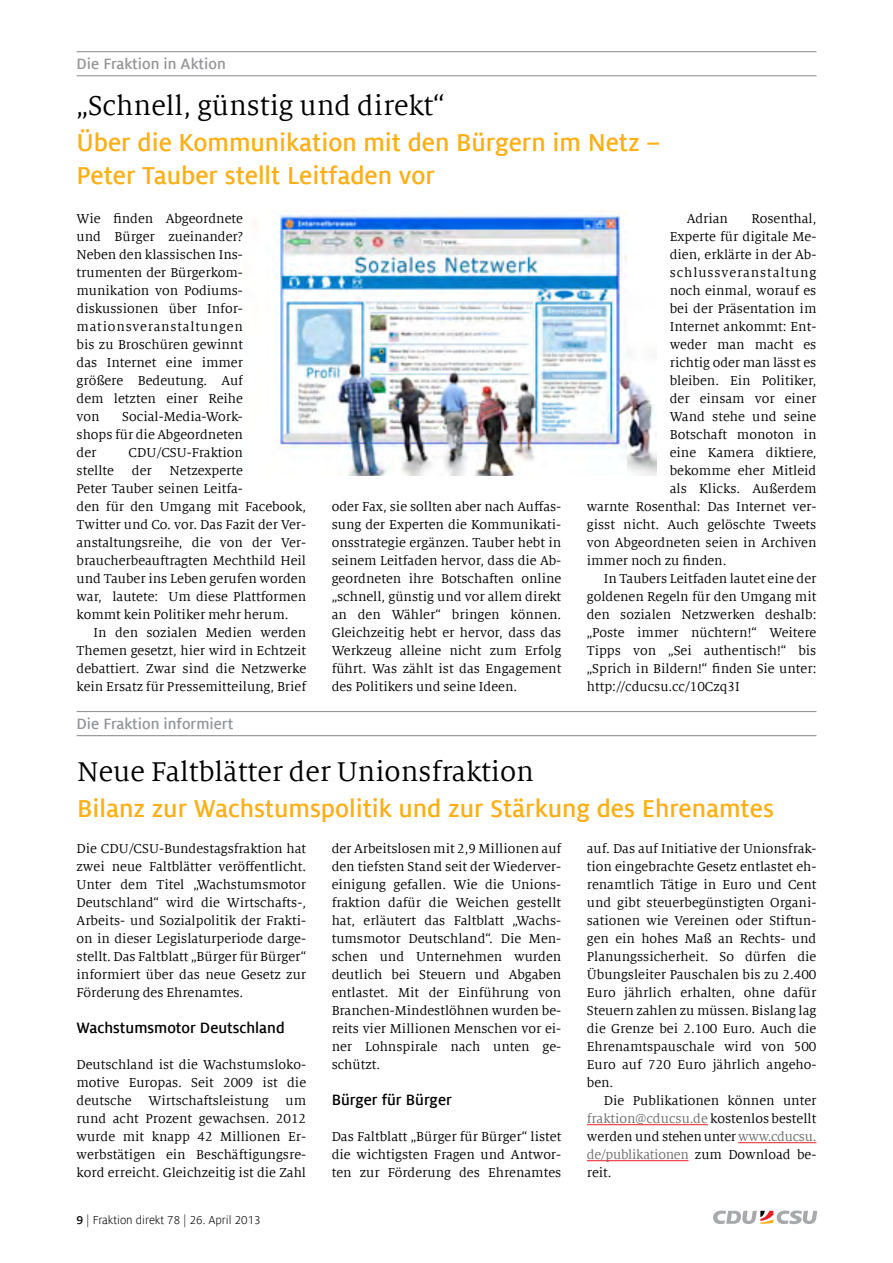
<style>
.page{position:relative;width:893px;height:1263px;background:#fff}
.page>*{position:absolute;margin:0;border:0;box-sizing:border-box;transform-origin:0 0}
.t1{font:30px "Milo Serif Offc";color:#000}
.t2{font:700 27px/33px "Milo Sans Offc";color:#fcaf17}
.t3{font:700 16.5px "Milo Sans Offc";color:#939598}
.t4{font:700 16.5px "Milo Sans Offc";color:#000}
.t5{font:14.25px/18px "Milo Serif Offc";color:#000;text-align:justify}
.t6{font:14.25px "Milo Serif Offc";letter-spacing:.065em;color:#000}
.t7{font:12.75px "Milo Sans Offc";color:#000}
.s1{font-weight:700}
.s2{color:#6d6c6f}
</style>
<div class="page">
<svg style="left:713px;top:1210px;width:104px;height:14px"></svg>
<hr style="left:77px;top:51px;width:739px;height:1px;background:#939598">
<hr style="left:77px;top:75px;width:739px;height:1px;background:#939598">
<hr style="left:587px;top:1124px;width:121px;height:1px;background:#ed1d24">
<hr style="left:738px;top:1142px;width:78px;height:1px;background:#ed1d24">
<hr style="left:587px;top:1160px;width:101px;height:1px;background:#ed1d24">
<hr style="left:77px;top:711px;width:739px;height:1px;background:#939598">
<hr style="left:77px;top:735px;width:739px;height:1px;background:#939598">
<img style="left:276px;top:210px;width:381px;height:265px">
<p class="t3" style="left:77px;top:55px;width:151px">Die Fraktion in Aktion</p>
<h1 class="t1" style="left:77px;top:90px;width:370px">„Schnell, günstig und direkt“</h1>
<h2 class="t2" style="left:77px;top:126px;width:586px">Über die Kommunikation mit den Bürgern im Netz –<br>Peter Tauber stellt Leitfaden vor</h2>
<p class="t5" style="left:77px;top:210px;width:168px">Wie finden Abgeordnete und Bürger zueinander?<br>Neben den klassischen Ins&shy;trumenten der Bürgerkom&shy;munikation von Podiums&shy;diskussionen über Infor&shy;mationsveranstaltungen bis zu Broschüren gewinnt das Internet eine immer größere Bedeutung. Auf dem letzten einer Reihe von</p>
<p class="t5" style="left:77px;top:408px;width:168px;text-indent:46px">Social-Media-Work&shy;shops für die Abgeordneten der</p>
<p class="t5" style="left:129px;top:444px;width:116px">CDU/CSU-Fraktion</p>
<p class="t5" style="left:77px;top:462px;width:39px">stellte</p>
<p class="t5" style="left:132px;top:462px;width:21px">der</p>
<p class="t5" style="left:77px;top:462px;width:231px;text-align:left;text-indent:93px">Netzexperte<br>Peter Tauber seinen Leitfa-<br>den für den Umgang mit Facebook,<br>Twitter und Co. vor. Das Fazit der Ver&shy;anstaltungsreihe, die von der Ver&shy;braucherbeauftragten Mechthild Heil und Tauber ins Leben gerufen worden war, lautete: Um diese Plattformen kommt kein Politiker mehr herum.</p>
<p class="t5" style="left:77px;top:624px;width:231px;text-indent:17px">In den sozialen Medien werden Themen gesetzt, hier wird in Echtzeit debattiert. Zwar sind die Netzwerke kein Ersatz für Pressemitteilung, Brief</p>
<p class="t3" style="left:77px;top:714px;width:158px">Die Fraktion informiert</p>
<p class="t5" style="left:332px;top:498px;width:231px">oder Fax, sie sollten aber nach Auffas&shy;sung der Experten die Kommunikati&shy;onsstrategie ergänzen. Tauber hebt in seinem Leitfaden hervor, dass die Ab&shy;geordneten ihre Botschaften online „schnell, günstig und vor allem direkt an den Wähler“ bringen können.<br>Gleichzeitig hebt er hervor, dass das Werkzeug alleine nicht zum Erfolg führt. Was zählt ist das Engagement des Politikers und seine Ideen.</p>
<p class="t5" style="left:687px;top:210px;width:43px">Adrian</p>
<p class="t5" style="left:751px;top:210px;width:67px">Rosenthal,</p>
<p class="t5" style="left:670px;top:228px;width:148px">Experte für digitale Me-</p>
<p class="t5" style="left:670px;top:246px;width:148px">dien, erklärte in der Ab-</p>
<p class="t6" style="left:670px;top:265px;width:148px">schlussveranstaltung</p>
<p class="t5" style="left:670px;top:282px;width:148px">noch einmal, worauf es</p>
<p class="t5" style="left:670px;top:300px;width:148px">bei der Präsentation im</p>
<p class="t5" style="left:670px;top:318px;width:148px">Internet ankommt: Ent-</p>
<p class="t5" style="left:670px;top:336px;width:148px">weder man macht es</p>
<p class="t5" style="left:670px;top:354px;width:148px">richtig oder man lässt es</p>
<p class="t5" style="left:670px;top:372px;width:148px">bleiben. Ein Politiker,</p>
<p class="t5" style="left:670px;top:390px;width:148px">der einsam vor einer</p>
<p class="t5" style="left:670px;top:408px;width:148px">Wand stehe und seine</p>
<p class="t5" style="left:670px;top:426px;width:148px">Botschaft monoton in</p>
<p class="t5" style="left:670px;top:444px;width:148px">eine Kamera diktiere,</p>
<p class="t5" style="left:670px;top:462px;width:148px">bekomme eher Mitleid</p>
<p class="t5" style="left:670px;top:480px;width:148px">als Klicks. Außerdem</p>
<p class="t5" style="left:587px;top:498px;width:231px">warnte Rosenthal: Das Internet ver-</p>
<p class="t5" style="left:587px;top:516px;width:231px">gisst nicht. Auch gelöschte Tweets</p>
<p class="t5" style="left:587px;top:534px;width:231px">von Abgeordneten seien in Archiven</p>
<p class="t5" style="left:587px;top:552px;width:141px">immer noch zu finden.</p>
<p class="t5" style="left:604px;top:570px;width:214px">In Taubers Leitfaden lautet eine der</p>
<p class="t5" style="left:587px;top:588px;width:231px">goldenen Regeln für den Umgang mit</p>
<p class="t5" style="left:587px;top:606px;width:231px">den sozialen Netzwerken deshalb:</p>
<p class="t5" style="left:587px;top:624px;width:231px">„Poste immer nüchtern!“ Weitere</p>
<p class="t5" style="left:587px;top:642px;width:231px">Tipps von „Sei authentisch!“ bis</p>
<p class="t5" style="left:587px;top:660px;width:231px">„Sprich in Bildern!“ finden Sie unter:</p>
<p class="t5" style="left:587px;top:678px;width:154px">http://cducsu.cc/10Czq3I</p>
<h1 class="t1" style="left:77px;top:756px;width:458px">Neue Faltblätter der Unionsfraktion</h1>
<h2 class="t2" style="left:77px;top:792px;width:698px">Bilanz zur Wachstumspolitik und zur Stärkung des Ehrenamtes</h2>
<p class="t5" style="left:77px;top:840px;width:231px">Die CDU/CSU-Bundestagsfraktion hat zwei neue Faltblätter veröffentlicht.<br>Unter dem Titel „Wachstumsmotor Deutschland“ wird die Wirtschafts-, Arbeits- und Sozialpolitik der Frakti&shy;on in dieser Legislaturperiode darge&shy;stellt. Das Faltblatt „Bürger für Bürger“ informiert über das neue Gesetz zur Förderung des Ehrenamtes.</p>
<p class="t4" style="left:77px;top:1019px;width:210px">Wachstumsmotor Deutschland</p>
<p class="t5" style="left:77px;top:1056px;width:231px">Deutschland ist die Wachstumsloko&shy;motive Europas. Seit 2009 ist die deutsche Wirtschaftsleistung um rund acht Prozent gewachsen. 2012 wurde mit knapp 42 Millionen Er&shy;werbstätigen ein Beschäftigungsre&shy;kord erreicht. Gleichzeitig ist die Zahl</p>
<p class="t7" style="left:77px;top:1213px;width:186px"><span class="s1">9</span> | Fraktion direkt 78 | 26. April 2013</p>
<p class="t5" style="left:332px;top:840px;width:231px">der Arbeitslosen mit 2,9 Millionen auf den tiefsten Stand seit der Wiederver&shy;einigung gefallen. Wie die Unions&shy;fraktion dafür die Weichen gestellt hat, erläutert das Faltblatt „Wachs&shy;tumsmotor Deutschland“. Die Men&shy;schen und Unternehmen wurden deutlich bei Steuern und Abgaben entlastet. Mit der Einführung von Branchen-Mindestlöhnen wurden be&shy;reits vier Millionen Menschen vor ei&shy;ner Lohnspirale nach unten ge&shy;schützt.</p>
<p class="t4" style="left:332px;top:1091px;width:122px">Bürger für Bürger</p>
<p class="t5" style="left:332px;top:1128px;width:231px">Das Faltblatt „Bürger für Bürger“ listet die wichtigsten Fragen und Antwor&shy;ten zur Förderung des Ehrenamtes</p>
<p class="t5" style="left:587px;top:840px;width:231px">auf. Das auf Initiative der Unionsfrak&shy;tion eingebrachte Gesetz entlastet eh&shy;renamtlich Tätige in Euro und Cent und gibt steuerbegünstigten Organi&shy;sationen wie Vereinen oder Stiftun&shy;gen ein hohes Maß an Rechts- und Planungssicherheit. So dürfen die Übungsleiter Pauschalen bis zu 2.400<br>Euro jährlich erhalten, ohne dafür Steuern zahlen zu müssen. Bislang lag die Grenze bei 2.100 Euro. Auch die Ehrenamtspauschale wird von 500<br>Euro auf 720 Euro jährlich angeho&shy;ben.</p>
<p class="t5" style="left:587px;top:1092px;width:231px;text-indent:17px">Die Publikationen können unter <span class="s2">fraktion@cducsu.de</span> kostenlos bestellt werden und stehen unter <span class="s2">www.cducsu. de/publikationen</span> zum Download be&shy;reit.</p>
</div>
